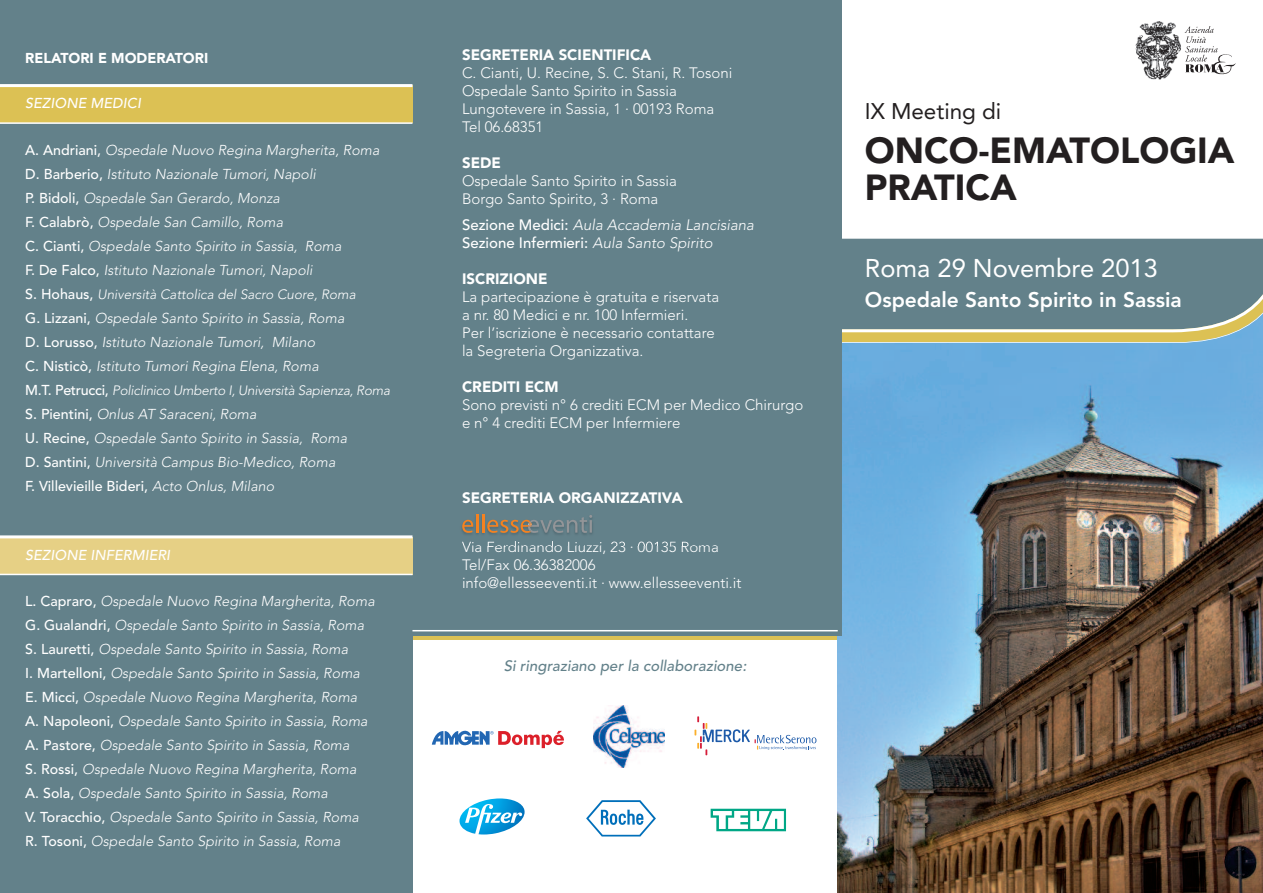
<style>
.page{position:relative;width:1263px;height:893px;background:#fff}
.page>*{position:absolute;margin:0;border:0;box-sizing:border-box;transform-origin:0 0}
.t1{font:900 36px/37.5px "Avenir";color:#231f20}
.t2{font:25.5px "Avenir";color:#fff}
.t3{font:22.5px "Avenir";color:#231f20}
.t4{font:800 21px "Avenir";color:#fff}
.t5{font:300 15px/18px "Avenir";color:#fff}
.t6{font:italic 300 15px/18px "Avenir";letter-spacing:.005em;color:#fff}
.t7{font:900 15px "Avenir";color:#fff}
.t8{font:italic 500 15px "Avenir";letter-spacing:.005em;color:#63818a}
.t9{font:italic 300 14.25px/24px "Avenir";letter-spacing:.005em;color:#fff}
.t10{font:italic 500 14.25px "Avenir";letter-spacing:.005em;color:#fff}
.t11{font:900 14.25px "Avenir";color:#fff}
.t12{font:italic 300 13.5px "Avenir";letter-spacing:-.015em;color:#fff}
.t13{font:italic 300 13.5px "Avenir";letter-spacing:.005em;color:#fff}
.s1{font-weight:500;font-style:normal}
.s2{font-weight:500;font-style:normal;font-size:14.25px}
</style>
<div class="page">
<div style="left:412px;top:511px;width:441px;height:129px;background:#dcc154"></div>
<img style="left:838px;top:343px;width:425px;height:550px">
<svg style="left:842px;top:238px;width:421px;height:105px;background:#758d8b"></svg>
<div style="left:395px;top:0;width:447px;height:636px;background:#63818a"></div>
<img style="left:1135px;top:21px;width:46px;height:59px">
<svg style="left:1184px;top:26px;width:51px;height:48px"></svg>
<img style="left:464px;top:503px;width:225px;height:42px">
<img style="left:462px;top:501px;width:221px;height:2px">
<img style="left:462px;top:541px;width:123px;height:4px">
<svg style="left:462px;top:514px;width:130px;height:19px"></svg>
<div style="left:0;top:0;width:412px;height:893px;background:#63818a"></div>
<div style="left:0;top:86px;width:412px;height:37px;background:#dcc154"></div>
<hr style="left:0;top:84px;width:412px;height:3px;background:#fff">
<hr style="left:0;top:122px;width:412px;height:2px;background:#fff">
<div style="left:0;top:537px;width:412px;height:37px;background:#e6d085"></div>
<hr style="left:0;top:535px;width:412px;height:3px;background:#fff">
<hr style="left:0;top:574px;width:412px;height:1px;background:#fff">
<hr style="left:412px;top:630px;width:426px;height:1px;background:#fff">
<svg style="left:586px;top:800px;width:70px;height:36px"></svg>
<svg style="left:694px;top:716px;width:122px;height:39px"></svg>
<svg style="left:432px;top:731px;width:132px;height:17px"></svg>
<img style="left:594px;top:706px;width:70px;height:62px">
<svg style="left:459px;top:798px;width:66px;height:36px"></svg>
<svg style="left:711px;top:809px;width:75px;height:22px"></svg>
<p class="t11" style="left:25px;top:52px;width:185px">RELATORI E MODERATORI</p>
<p class="t10" style="left:25px;top:97px;width:117px">SEZIONE MEDICI</p>
<p class="t9" style="left:25px;top:139px;width:356px"><span class="s1">A. Andriani,</span> Ospedale Nuovo Regina Margherita, Roma <span class="s1">D. Barberio,</span> Istituto Nazionale Tumori, Napoli<br><span class="s1">P. Bidoli,</span> Ospedale San Gerardo, Monza<br><span class="s1">F. Calabrò,</span> Ospedale San Camillo, Roma<br><span class="s1">C. Cianti,</span> Ospedale Santo Spirito in Sassia, Roma<br><span class="s1">F. De Falco,</span> Istituto Nazionale Tumori, Napoli</p>
<p class="t13" style="left:25px;top:288px;width:332px"><span class="s2">S. Hohaus,</span> Università Cattolica del Sacro Cuore, Roma</p>
<p class="t9" style="left:25px;top:307px;width:321px"><span class="s1">G. Lizzani,</span> Ospedale Santo Spirito in Sassia, Roma<br><span class="s1">D. Lorusso,</span> Istituto Nazionale Tumori, Milano<br><span class="s1">C. Nisticò,</span> Istituto Tumori Regina Elena, Roma</p>
<p class="t12" style="left:25px;top:384px;width:366px"><span class="s2">M.T. Petrucci,</span> Policlinico Umberto I, Università Sapienza, Roma</p>
<p class="t9" style="left:25px;top:403px;width:323px"><span class="s1">S. Pientini,</span> Onlus AT Saraceni, Roma<br><span class="s1">U. Recine,</span> Ospedale Santo Spirito in Sassia, Roma <span class="s1">D. Santini,</span> Università Campus Bio-Medico, Roma <span class="s1">F. Villevieille Bideri,</span> Acto Onlus, Milano</p>
<p class="t10" style="left:25px;top:549px;width:146px">SEZIONE INFERMIERI</p>
<p class="t9" style="left:25px;top:590px;width:351px"><span class="s1">L. Capraro,</span> Ospedale Nuovo Regina Margherita, Roma <span class="s1">G. Gualandri,</span> Ospedale Santo Spirito in Sassia, Roma <span class="s1">S. Lauretti,</span> Ospedale Santo Spirito in Sassia, Roma<br><span class="s1">I. Martelloni,</span> Ospedale Santo Spirito in Sassia, Roma <span class="s1">E. Micci,</span> Ospedale Nuovo Regina Margherita, Roma <span class="s1">A. Napoleoni,</span> Ospedale Santo Spirito in Sassia, Roma <span class="s1">A. Pastore,</span> Ospedale Santo Spirito in Sassia, Roma<br><span class="s1">S. Rossi,</span> Ospedale Nuovo Regina Margherita, Roma<br><span class="s1">A. Sola,</span> Ospedale Santo Spirito in Sassia, Roma<br><span class="s1">V. Toracchio,</span> Ospedale Santo Spirito in Sassia, Roma <span class="s1">R. Tosoni,</span> Ospedale Santo Spirito in Sassia, Roma</p>
<p class="t7" style="left:462px;top:49px;width:191px">SEGRETERIA SCIENTIFICA</p>
<p class="t5" style="left:462px;top:65px;width:272px">C. Cianti, U. Recine, S. C. Stani, R. Tosoni<br>Ospedale Santo Spirito in Sassia<br>Lungotevere in Sassia, 1 · 00193 Roma<br>Tel 06.68351</p>
<p class="t7" style="left:462px;top:157px;width:40px">SEDE</p>
<p class="t5" style="left:462px;top:173px;width:216px">Ospedale Santo Spirito in Sassia<br>Borgo Santo Spirito, 3 · Roma</p>
<p class="t6" style="left:462px;top:217px;width:293px"><span class="s1">Sezione Medici:</span> Aula Accademia Lancisiana<br><span class="s1">Sezione Infermieri:</span> Aula Santo Spirito</p>
<p class="t7" style="left:462px;top:272px;width:87px">ISCRIZIONE</p>
<p class="t5" style="left:462px;top:289px;width:259px">La partecipazione è gratuita e riservata a nr. 80 Medici e nr. 100 Infermieri.<br>Per l’iscrizione è necessario contattare la Segreteria Organizzativa.</p>
<p class="t7" style="left:462px;top:380px;width:98px">CREDITI ECM</p>
<p class="t5" style="left:462px;top:397px;width:343px">Sono previsti n° 6 crediti ECM per Medico Chirurgo e n° 4 crediti ECM per Infermiere</p>
<p class="t7" style="left:462px;top:491px;width:222px">SEGRETERIA ORGANIZZATIVA</p>
<p class="t5" style="left:462px;top:539px;width:281px">Via Ferdinando Liuzzi, 23 · 00135 Roma<br>Tel/Fax 06.36382006<br>info@ellesseeventi.it · www.ellesseeventi.it</p>
<p class="t8" style="left:504px;top:660px;width:244px">Si ringraziano per la collaborazione:</p>
<h3 class="t3" style="left:865px;top:102px;width:138px">IX Meeting di</h3>
<h1 class="t1" style="left:865px;top:134px;width:371px">ONCO-EMATOLOGIA<br>PRATICA</h1>
<h2 class="t2" style="left:865px;top:258px;width:295px">Roma 29 Novembre 2013</h2>
<h3 class="t4" style="left:865px;top:291px;width:318px">Ospedale Santo Spirito in Sassia</h3>
</div>
